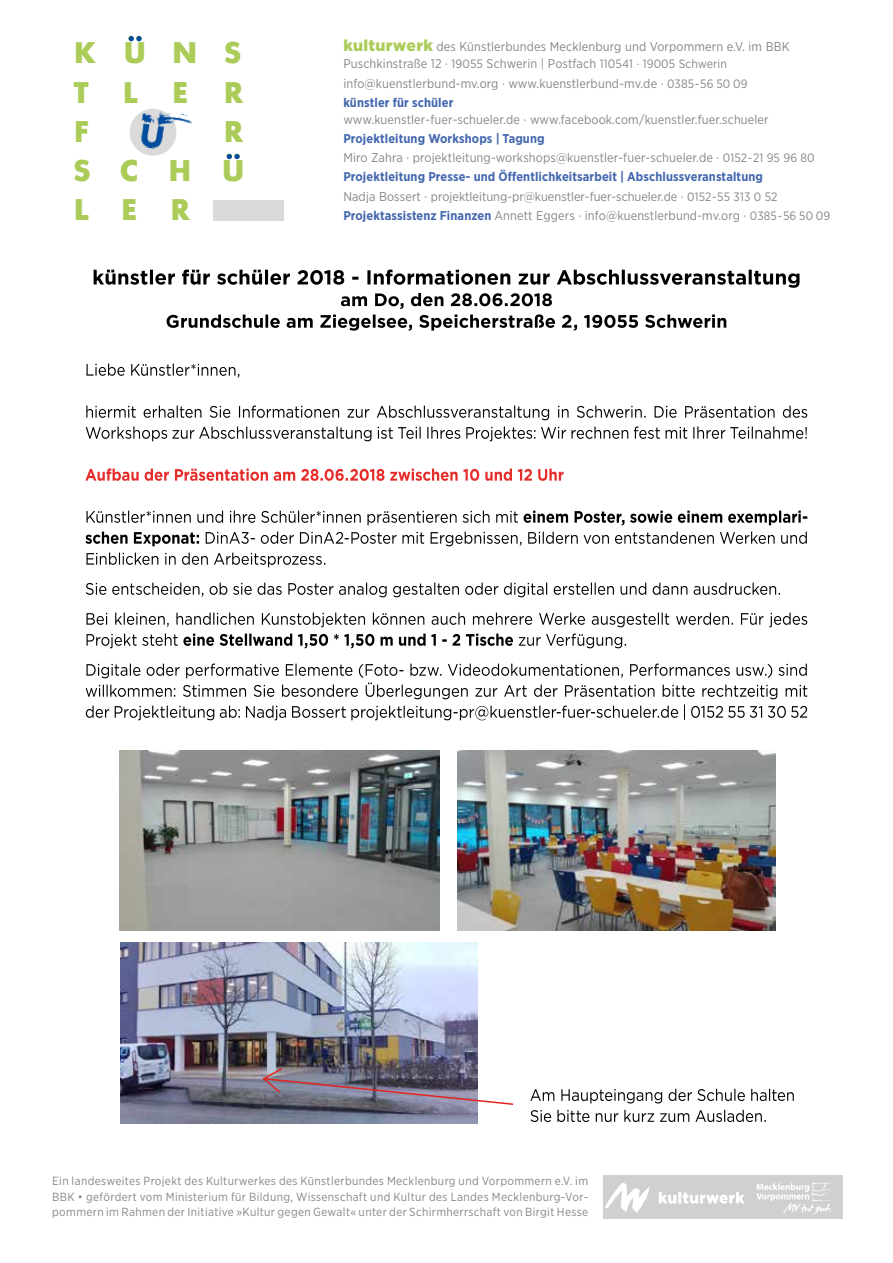
<style>
.page{position:relative;width:893px;height:1263px;background:#fff}
.page>*{position:absolute;margin:0;border:0;box-sizing:border-box;transform-origin:0 0}
.t1{font:700 29.55px/39.3px "Futura BQ";letter-spacing:1.045em;color:#abcc58;text-align:justify}
.t2{font:12.75px/19px "Gotham Narrow";letter-spacing:.01em;color:#878787}
.t3{font:11.85px/15.8px "Gotham Narrow";letter-spacing:.03em;color:#878787;text-align:justify}
.s1{font-family:"Gotham";font-weight:900;font-size:15.75px;color:#abcc58}
.s2{font-size:12.15px}
.s3{font-weight:700;color:#4166ae}
.s4{font-weight:700;color:#4367af}
</style>
<div class="page">
<svg style="left:227px;top:154px;width:13px;height:5px"></svg>
<svg style="left:129px;top:36px;width:13px;height:5px"></svg>
<div style="left:130px;top:109px;width:46px;height:47px;background:#dadada;border-radius:50%"></div>
<img style="left:138px;top:133px;width:39px;height:22px">
<img style="left:141px;top:109px;width:51px;height:24px">
<div style="left:213px;top:200px;width:71px;height:20px;background:#dadada"></div>
<div style="left:603px;top:1175px;width:240px;height:43px;background:#d0d0d0"></div>
<img style="left:605px;top:1183px;width:45px;height:30px">
<img style="left:756px;top:1182px;width:74px;height:33px">
<img style="left:659px;top:1192px;width:85px;height:12px">
<svg style="left:86px;top:663px;width:721px;height:57px"></svg>
<svg style="left:86px;top:633px;width:540px;height:15px"></svg>
<svg style="left:86px;top:613px;width:721px;height:14px"></svg>
<svg style="left:86px;top:583px;width:694px;height:14px"></svg>
<svg style="left:86px;top:553px;width:239px;height:14px"></svg>
<svg style="left:85px;top:532px;width:722px;height:14px"></svg>
<svg style="left:86px;top:511px;width:721px;height:14px"></svg>
<svg style="left:85px;top:468px;width:479px;height:13px"></svg>
<svg style="left:86px;top:426px;width:721px;height:15px"></svg>
<svg style="left:86px;top:405px;width:721px;height:15px"></svg>
<svg style="left:86px;top:364px;width:153px;height:14px"></svg>
<svg style="left:94px;top:270px;width:705px;height:61px"></svg>
<img style="left:457px;top:751px;width:319px;height:179px">
<img style="left:120px;top:750px;width:319px;height:180px">
<img style="left:121px;top:943px;width:357px;height:180px">
<svg style="left:261px;top:1067px;width:253px;height:39px;background:#867e8e"></svg>
<svg style="left:531px;top:1110px;width:235px;height:12px"></svg>
<svg style="left:530px;top:1089px;width:264px;height:14px"></svg>
<h1 class="t1" style="left:74px;top:33px;width:171px">KÜNS TLER F</h1>
<h1 class="t1" style="left:74px;top:112px;width:172px;text-indent:150px">R SCHÜ LER</h1>
<p class="t2" style="left:343px;top:37px;width:448px;line-height:17.5px"><span class="s1">kulturwerk</span> des Künstlerbundes Mecklenburg und Vorpommern e.V. im BBK<br>Puschkinstraße 12 · <span class="s2">19055</span> Schwerin | Postfach <span class="s2">110541 · 19005 Schwerin</span></p>
<p class="t2" style="left:343px;top:73px;width:406px">info@kuenstlerbund-mv.org · www.kuenstlerbund-mv.de · <span class="s2">0385-56 50 09 </span><span class="s3">künstler für schüler</span></p>
<p class="t2" style="left:343px;top:110px;width:427px">www.kuenstler-fuer-schueler.de · www.facebook.com/kuenstler.fuer.schueler</p>
<p class="t2" style="left:343px;top:129px;width:488px"><span class="s4">Projektleitung Workshops | Tagung<br></span>Miro Zahra · projektleitung-workshops@kuenstler-fuer-schueler.de · <span class="s2">0152-21 95 96 80<br></span><span class="s4">Projektleitung Presse- und Öffentlichkeitsarbeit | Abschlussveranstaltung<br></span>Nadja Bossert · projektleitung-pr@kuenstler-fuer-schueler.de · <span class="s2">0152-55 313 0 52<br></span><span class="s4">Projektassistenz Finanzen</span> Annett Eggers · info@kuenstlerbund-mv.org · <span class="s2">0385-56 50 09</span></p>
<p class="t3" style="left:52px;top:1172px;width:537px">Ein landesweites Projekt des Kulturwerkes des Künstlerbundes Mecklenburg und Vorpommern e.V. im BBK • gefördert vom Ministerium für Bildung, Wissenschaft und Kultur des Landes Mecklenburg-Vor&shy;pommern im Rahmen der Initiative »Kultur gegen Gewalt« unter der Schirmherrschaft von Birgit Hesse</p>
</div>
